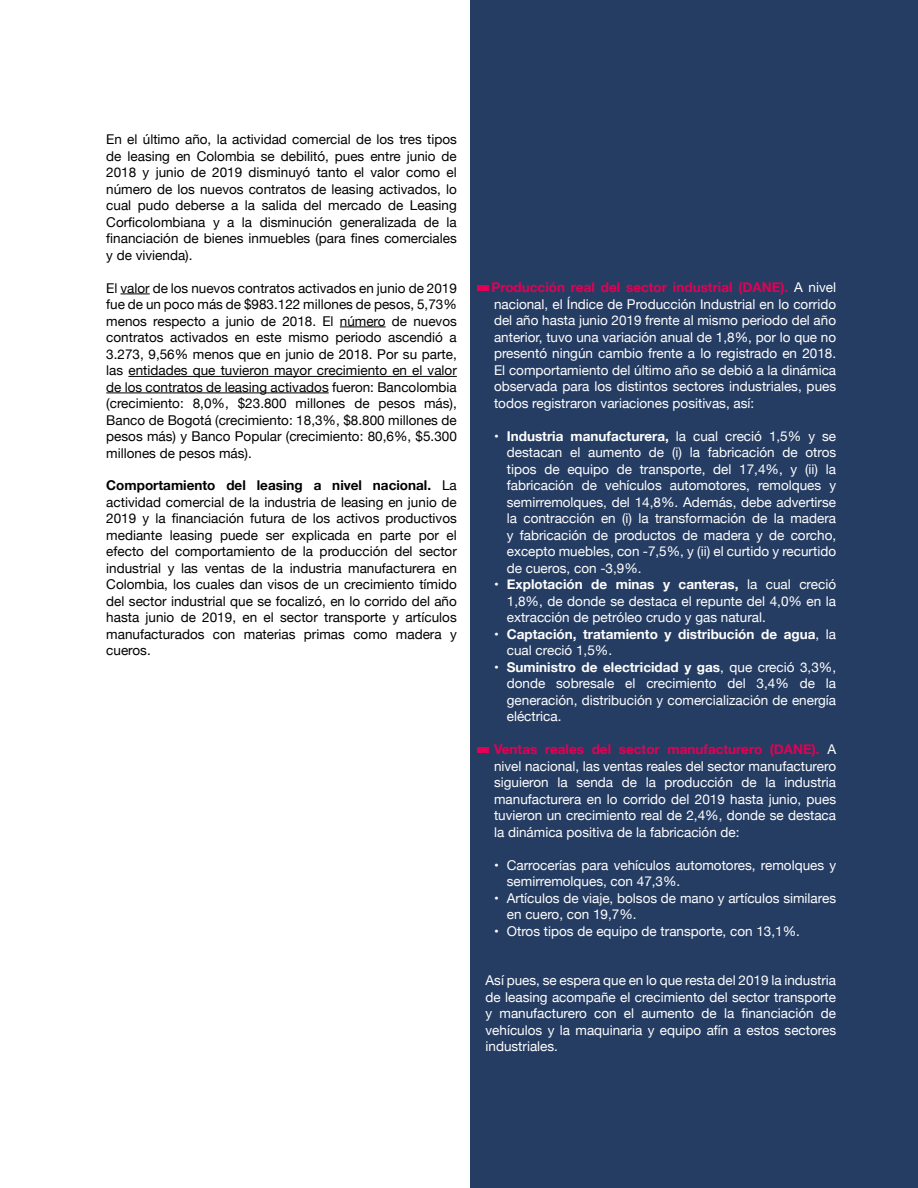
<style>
.page{position:relative;width:918px;height:1188px;background:#263d63}
.page>*{position:absolute;margin:0;border:0;box-sizing:border-box;transform-origin:0 0}
.t1{font:13.5px/16.5px "Helvetica Neue";color:#fff;text-align:justify}
.t2{font:13.5px/16.5px "Helvetica Neue";color:#000;text-align:justify}
.t3{font:700 13.5px/16.5px "Helvetica Neue";color:#fff}
.s1{font-weight:700}
.s2{font-weight:700;color:#e30054}
.s3{font-weight:400}
</style>
<div class="page">
<div style="left:0;top:0;width:470px;height:1188px;background:#fff"></div>
<hr style="left:120px;top:294px;width:30px;height:1px;background:#000">
<hr style="left:340px;top:327px;width:46px;height:1px;background:#000">
<hr style="left:128px;top:376px;width:329px;height:1px;background:#000">
<hr style="left:106px;top:393px;width:223px;height:1px;background:#000">
<div style="left:477px;top:747px;width:12px;height:6px;background:#e30054"></div>
<div style="left:477px;top:285px;width:12px;height:6px;background:#e30054"></div>
<p class="t2" style="left:106px;top:132px;width:352px">En el último año, la actividad comercial de los tres tipos de leasing en Colombia se debilitó, pues entre junio de 2018 y junio de 2019 disminuyó tanto el valor como el número de los nuevos contratos de leasing activados, lo cual pudo deberse a la salida del mercado de Leasing Corficolombiana y a la disminución generalizada de la financiación de bienes inmuebles (para fines comerciales y de vivienda).</p>
<p class="t2" style="left:106px;top:280px;width:352px">El valor de los nuevos contratos activados en junio de 2019 fue de un poco más de $983.122 millones de pesos, 5,73% menos respecto a junio de 2018. El número de nuevos contratos activados en este mismo periodo ascendió a 3.273, 9,56% menos que en junio de 2018. Por su parte, las entidades que tuvieron mayor crecimiento en el valor de los contratos de leasing activados fueron: Bancolombia (crecimiento: 8,0%, $23.800 millones de pesos más), Banco de Bogotá (crecimiento: 18,3%, $8.800 millones de pesos más) y Banco Popular (crecimiento: 80,6%, $5.300 millones de pesos más).</p>
<p class="t2" style="left:106px;top:478px;width:352px"><span class="s1">Comportamiento del leasing a nivel nacional.</span> La actividad comercial de la industria de leasing en junio de 2019 y la financiación futura de los activos productivos mediante leasing puede ser explicada en parte por el efecto del comportamiento de la producción del sector industrial y las ventas de la industria manufacturera en Colombia, los cuales dan visos de un crecimiento tímido del sector industrial que se focalizó, en lo corrido del año hasta junio de 2019, en el sector transporte y artículos manufacturados con materias primas como madera y cueros.</p>
<p class="t1" style="left:491px;top:280px;width:346px"><span class="s2">Producción real del sector industrial (DANE).</span> A nivel nacional, el Índice de Producción Industrial en lo corrido del año hasta junio 2019 frente al mismo periodo del año anterior, tuvo una variación anual de 1,8%, por lo que no presentó ningún cambio frente a lo registrado en 2018.<br>El comportamiento del último año se debió a la dinámica observada para los distintos sectores industriales, pues todos registraron variaciones positivas, así:</p>
<p class="t1" style="left:507px;top:429px;width:331px;text-indent:-13px">• <span class="s1">Industria manufacturera,</span> la cual creció 1,5% y se destacan el aumento de (i) la fabricación de otros tipos de equipo de transporte, del 17,4%, y (ii) la fabricación de vehículos automotores, remolques y semirremolques, del 14,8%. Además, debe advertirse la contracción en (i) la transformación de la madera y fabricación de productos de madera y de corcho, excepto muebles, con -7,5%, y (ii) el curtido y recurtido de cueros, con -3,9%.</p>
<p class="t1" style="left:507px;top:577px;width:331px;text-indent:-13px">• <span class="s1">Explotación de minas y canteras,</span> la cual creció 1,8%, de donde se destaca el repunte del 4,0% en la extracción de petróleo crudo y gas natural.</p>
<p class="t3" style="left:507px;top:626px;width:331px;text-indent:-13px"><span class="s3">•</span> Captación, tratamiento y distribución de agua<span class="s3">, la cual creció 1,5%.</span></p>
<p class="t1" style="left:507px;top:660px;width:331px;text-indent:-13px">• <span class="s1">Suministro de electricidad y gas</span>, que creció 3,3%, donde sobresale el crecimiento del 3,4% de la generación, distribución y comercialización de energía eléctrica.</p>
<p class="t1" style="left:494px;top:742px;width:344px"><span class="s2">Ventas reales del sector manufacturero (DANE).</span> A nivel nacional, las ventas reales del sector manufacturero siguieron la senda de la producción de la industria manufacturera en lo corrido del 2019 hasta junio, pues tuvieron un crecimiento real de 2,4%, donde se destaca la dinámica positiva de la fabricación de:</p>
<p class="t1" style="left:507px;top:858px;width:331px;text-indent:-13px">• Carrocerías para vehículos automotores, remolques y semirremolques, con 47,3%.</p>
<p class="t1" style="left:507px;top:891px;width:331px;text-indent:-13px">• Artículos de viaje, bolsos de mano y artículos similares en cuero, con 19,7%.</p>
<p class="t1" style="left:494px;top:924px;width:307px">• Otros tipos de equipo de transporte, con 13,1%.</p>
<p class="t1" style="left:486px;top:973px;width:352px">Así pues, se espera que en lo que resta del 2019 la industria de leasing acompañe el crecimiento del sector transporte y manufacturero con el aumento de la financiación de vehículos y la maquinaria y equipo afín a estos sectores industriales.</p>
</div>
